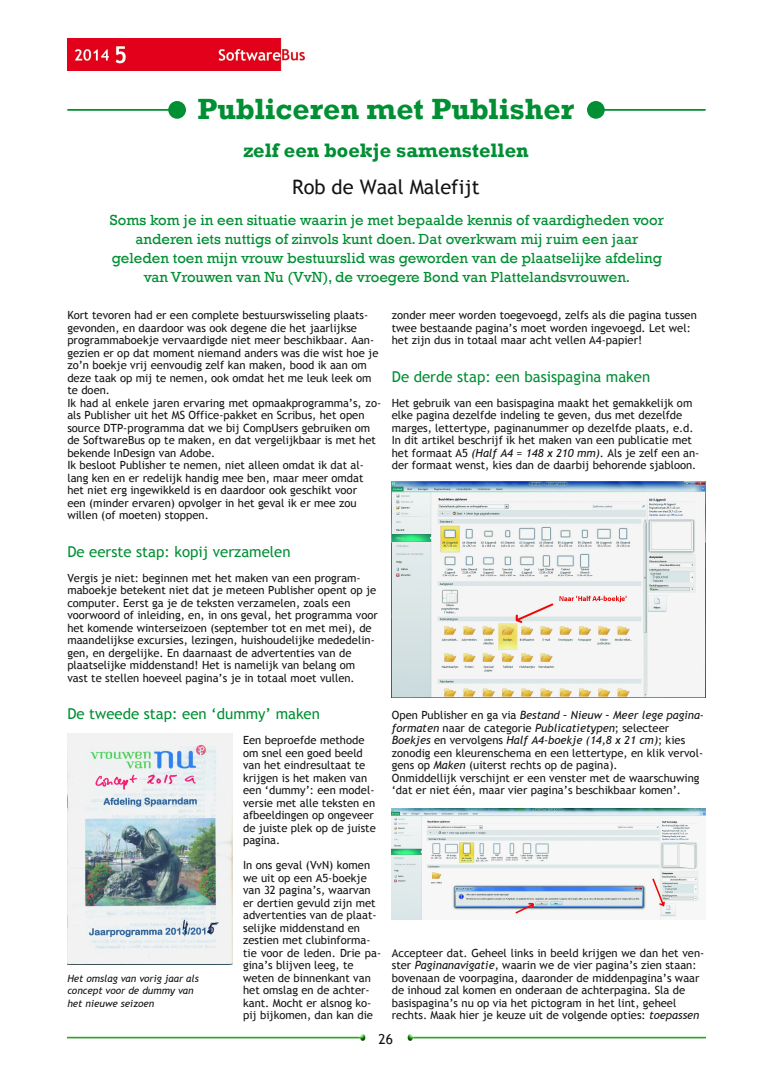
<style>
.page{position:relative;width:773px;height:1081px;background:#fff}
.page>*{position:absolute;margin:0;border:0;box-sizing:border-box;transform-origin:0 0}
.t1{font:700 30px "Rockwell";color:#008f33}
.t2{font:700 20px "Rockwell";color:#008f33}
.t3{font:20px "Trebuchet MS";color:#161413}
.t4{font:15px/18.8px "Rockwell";color:#008f33;text-align:center}
.t5{font:15px "Trebuchet MS";color:#008f33}
.t6{font:13.75px "Trebuchet MS";color:#161413}
.t7{font:11.25px/12.5px "Trebuchet MS";color:#161413}
.t8{font:italic 10px/12.5px "Trebuchet MS";color:#161413}
.s1{font-style:italic}
</style>
<div class="page">
<img style="left:67px;top:39px;width:237px;height:32px">
<img style="left:67px;top:1035px;width:299px;height:5px">
<img style="left:407px;top:1035px;width:298px;height:5px">
<hr style="left:595px;top:109px;width:110px;height:2px;background:#008f33">
<div style="left:587px;top:101px;width:17px;height:18px;background:#008f33;border-radius:50%"></div>
<hr style="left:67px;top:109px;width:110px;height:2px;background:#008f33">
<div style="left:168px;top:101px;width:18px;height:18px;background:#008f33;border-radius:50%"></div>
<img style="left:67px;top:733px;width:165px;height:231px">
<img style="left:392px;top:482px;width:313px;height:215px">
<img style="left:392px;top:808px;width:313px;height:112px">
<h1 class="t1" style="left:197px;top:91px;width:378px">Publiceren met Publisher</h1>
<h2 class="t2" style="left:243px;top:138px;width:287px">zelf een boekje samenstellen</h2>
<h2 class="t3" style="left:292px;top:175px;width:189px">Rob de Waal Malefijt</h2>
<p class="t4" style="left:110px;top:211px;width:555px">Soms kom je in een situatie waarin je met bepaalde kennis of vaardigheden voor anderen iets nuttigs of zinvols kunt doen. Dat overkwam mij ruim een jaar geleden toen mijn vrouw bestuurslid was geworden van de plaatselijke afdeling van Vrouwen van Nu (VvN), de vroegere Bond van Plattelandsvrouwen.</p>
<p class="t7" style="left:67px;top:309px;width:315px">Kort tevoren had er een complete bestuurswisseling plaats‐ gevonden, en daardoor was ook degene die het jaarlijkse programmaboekje vervaardigde niet meer beschikbaar. Aan‐ gezien er op dat moment niemand anders was die wist hoe je zo’n boekje vrij eenvoudig zelf kan maken, bood ik aan om deze taak op mij te nemen, ook omdat het me leuk leek om te doen.<br>Ik had al enkele jaren ervaring met opmaakprogramma’s, zo‐ als Publisher uit het MS Office‐pakket en Scribus, het open source DTP‐programma dat we bij CompUsers gebruiken om de SoftwareBus op te maken, en dat vergelijkbaar is met het bekende InDesign van Adobe.<br>Ik besloot Publisher te nemen, niet alleen omdat ik dat al‐ lang ken en er redelijk handig mee ben, maar meer omdat het niet erg ingewikkeld is en daardoor ook geschikt voor<br>een (minder ervaren) opvolger in het geval ik er mee zou willen (of moeten) stoppen.</p>
<h3 class="t5" style="left:67px;top:543px;width:225px">De eerste stap: kopij verzamelen</h3>
<p class="t7" style="left:67px;top:571px;width:312px">Vergis je niet: beginnen met het maken van een program‐ maboekje betekent niet dat je meteen Publisher opent op je computer. Eerst ga je de teksten verzamelen, zoals een voorwoord of inleiding, en, in ons geval, het programma voor het komende winterseizoen (september tot en met mei), de maandelijkse excursies, lezingen, huishoudelijke mededelin‐ gen, en dergelijke. En daarnaast de advertenties van de plaatselijke middenstand! Het is namelijk van belang om vast te stellen hoeveel pagina’s je in totaal moet vullen.</p>
<h3 class="t5" style="left:67px;top:705px;width:254px">De tweede stap: een ‘dummy’ maken</h3>
<p class="t7" style="left:243px;top:734px;width:134px">Een beproefde methode om snel een goed beeld van het eindresultaat te krijgen is het maken van een ‘dummy’: een model‐ versie met alle teksten en afbeeldingen op ongeveer de juiste plek op de juiste pagina.</p>
<p class="t7" style="left:243px;top:859px;width:139px">In ons geval (VvN) komen we uit op een A5‐boekje van 32 pagina’s, waarvan er dertien gevuld zijn met advertenties van de plaat‐ selijke middenstand en zestien met clubinforma‐ tie voor de leden. Drie pa‐ gina’s blijven leeg, te weten de binnenkant van het omslag en de achter‐ kant. Mocht er alsnog ko‐ pij bijkomen, dan kan die</p>
<p class="t7" style="left:392px;top:309px;width:306px">zonder meer worden toegevoegd, zelfs als die pagina tussen twee bestaande pagina’s moet worden ingevoegd. Let wel: het zijn dus in totaal maar acht vellen A4‐papier!</p>
<h3 class="t5" style="left:392px;top:368px;width:260px">De derde stap: een basispagina maken</h3>
<p class="t7" style="left:392px;top:396px;width:309px">Het gebruik van een basispagina maakt het gemakkelijk om elke pagina dezelfde indeling te geven, dus met dezelfde marges, lettertype, paginanummer op dezelfde plaats, e.d.<br>In dit artikel beschrijf ik het maken van een publicatie met het formaat A5 <span class="s1">(Half A4 = 148 x 210 mm)</span>. Als je zelf een an‐ der formaat wenst, kies dan de daarbij behorende sjabloon.</p>
<p class="t7" style="left:392px;top:709px;width:314px">Open Publisher en ga via <span class="s1">Bestand – Nieuw – Meer lege pagina‐ formaten</span> naar de categorie <span class="s1">Publicatietypen</span>; selecteer <span class="s1">Boekjes</span> en vervolgens <span class="s1">Half A4‐boekje (14,8 x 21 cm)</span>; kies zonodig een kleurenschema en een lettertype, en klik vervol‐ gens op <span class="s1">Maken</span> (uiterst rechts op de pagina).<br>Onmiddellijk verschijnt er een venster met de waarschuwing ‘dat er niet één, maar vier pagina’s beschikbaar komen’.</p>
<p class="t7" style="left:392px;top:946px;width:314px">Accepteer dat. Geheel links in beeld krijgen we dan het ven‐ ster <span class="s1">Paginanavigatie</span>, waarin we de vier pagina’s zien staan: bovenaan de voorpagina, daaronder de middenpagina’s waar de inhoud zal komen en onderaan de achterpagina. Sla de basispagina’s nu op via het pictogram in het lint, geheel rechts. Maak hier je keuze uit de volgende opties: <span class="s1">toepassen</span></p>
<p class="t8" style="left:67px;top:972px;width:133px">Het omslag van vorig jaar als concept voor de dummy van het nieuwe seizoen</p>
<p class="t6" style="left:378px;top:1031px;width:16px">26</p>
</div>
